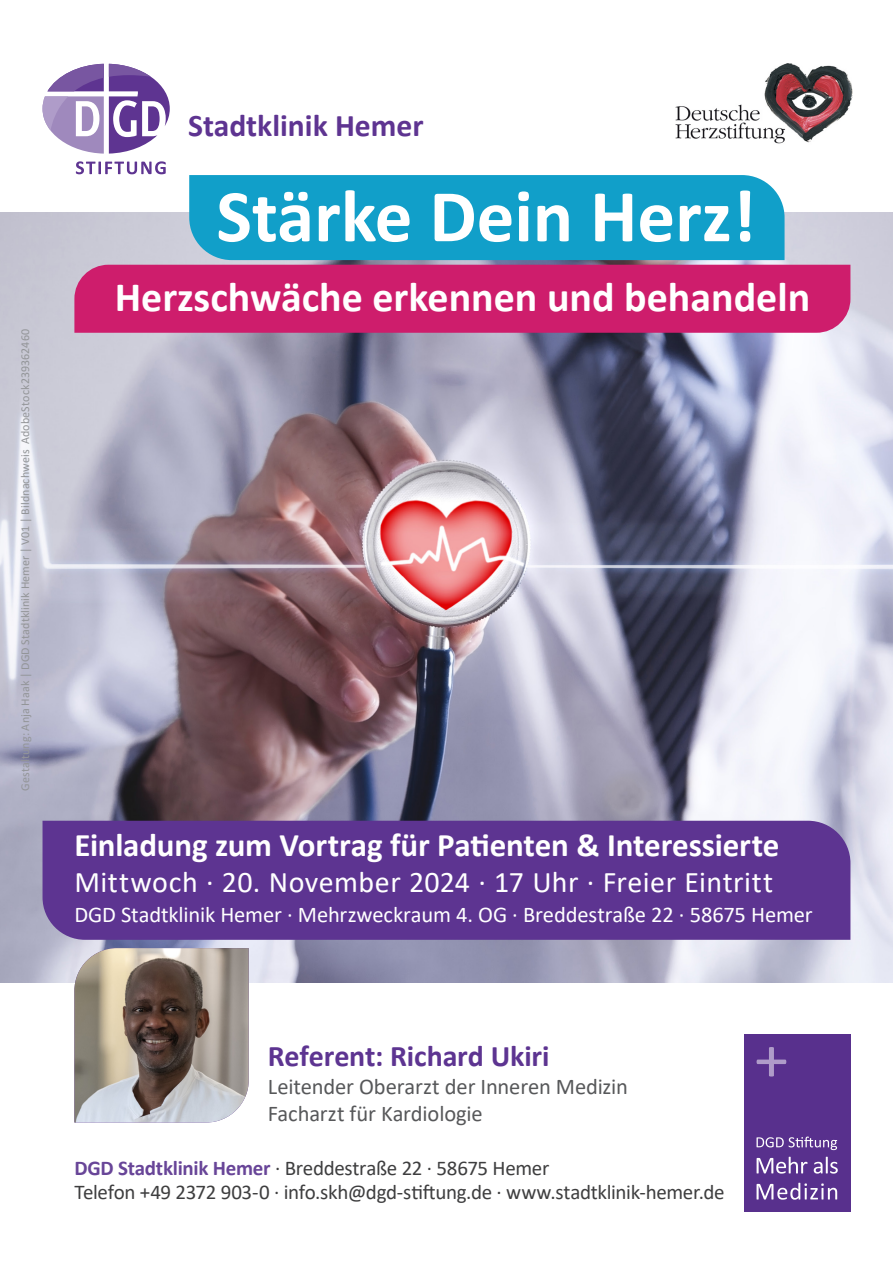
<style>
.page{position:relative;width:893px;height:1263px;background:#fff}
.page>*{position:absolute;margin:0;border:0;box-sizing:border-box;transform-origin:0 0}
.t1{font:700 75px "Calibri";color:#fff}
.t2{font:700 42px "Calibri";color:#fff}
.t3{font:700 33px "Calibri";letter-spacing:-.005em;color:#fff}
.t4{font:700 31.65px "Calibri";color:#5e3491}
.t5{font:30px "Calibri";letter-spacing:.015em;color:#fff}
.t6{font:700 30px "Calibri";letter-spacing:-.005em;color:#5d3491}
.t7{font:22.5px "Calibri";letter-spacing:-.005em;color:#fff}
.t8{font:22.5px/27px "Calibri";letter-spacing:-.005em;color:#57585a}
.t9{font:21px/24px "Calibri";letter-spacing:-.015em;color:#3e3e3f}
.t10{font:12px "Calibri";letter-spacing:.01em;color:#939598}
.s1{font-weight:700;color:#684598}
</style>
<div class="page">
<img style="left:0;top:213px;width:893px;height:769px">
<div style="left:744px;top:1035px;width:106px;height:177px;background:#58308d"></div>
<svg style="left:756px;top:1047px;width:30px;height:29px"></svg>
<svg style="left:756px;top:1183px;width:81px;height:17px"></svg>
<svg style="left:757px;top:1157px;width:81px;height:16px"></svg>
<svg style="left:756px;top:1136px;width:81px;height:14px"></svg>
<svg style="left:76px;top:161px;width:90px;height:13px"></svg>
<svg style="left:43px;top:64px;width:127px;height:90px"></svg>
<img style="left:74px;top:948px;width:175px;height:174px">
<div style="left:189px;top:175px;width:595px;height:85px;background:#119fc9"></div>
<div style="left:74px;top:265px;width:776px;height:68px;background:#ce1d6c"></div>
<div style="left:43px;top:821px;width:807px;height:119px;background:#5d3491"></div>
<img style="left:676px;top:64px;width:176px;height:80px">
<p class="t10" style="left:17px;top:791px;width:464px;rotate:-90deg">Gestaltung: Anja Haak | DGD Stadtklinik Hemer | V01 | Bildnachweis AdobeStock239362460</p>
<h3 class="t4" style="left:188px;top:103px;width:237px">Stadtklinik Hemer</h3>
<h1 class="t1" style="left:216px;top:163px;width:541px">Stärke Dein Herz!</h1>
<h2 class="t2" style="left:115px;top:267px;width:697px">Herzschwäche erkennen und behandeln</h2>
<h3 class="t3" style="left:74px;top:822px;width:707px">Einladung zum Vortrag für Patienten &amp; Interessierte</h3>
<h3 class="t5" style="left:74px;top:861px;width:700px">Mittwoch · 20. November 2024 · 17 Uhr · Freier Eintritt</h3>
<p class="t7" style="left:74px;top:899px;width:740px">DGD Stadtklinik Hemer · Mehrzweckraum 4. OG · Breddestraße 22 · 58675 Hemer</p>
<h3 class="t6" style="left:268px;top:1035px;width:283px">Referent: Richard Ukiri</h3>
<p class="t8" style="left:268px;top:1072px;width:361px">Leitender Oberarzt der Inneren Medizin<br>Facharzt für Kardiologie</p>
<p class="t9" style="left:74px;top:1156px;width:652px"><span class="s1">DGD Stadtklinik Hemer</span> · Breddestraße 22 · 58675 Hemer<br>Telefon +49 2372 903-0 · info.skh@dgd-stiftung.de · www.stadtklinik-hemer.de</p>
</div>
